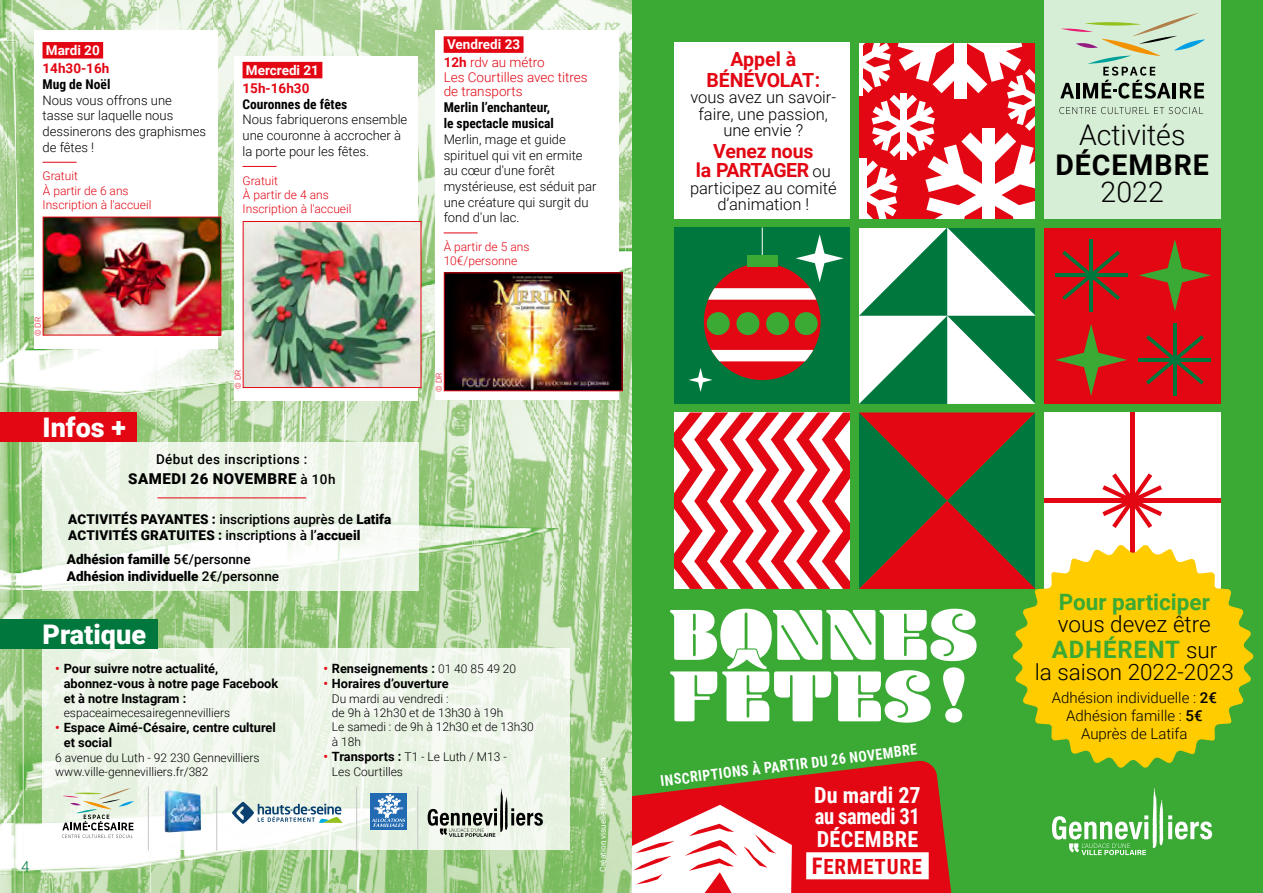
<style>
.page{position:relative;width:1263px;height:893px;background:#fff}
.page>*{position:absolute;margin:0;border:0;box-sizing:border-box;transform-origin:0 0}
.t1{font:900 75px/61.5px "Blenny";color:#fff;scale:.94 1}
.t2{font:300 28.5px "Roboto";color:#000}
.t3{font:700 28.5px "Roboto";letter-spacing:.035em;color:#000}
.t4{font:900 27px "Roboto";color:#fff}
.t5{font:700 24px "Roboto";letter-spacing:.035em;color:#3aaa35}
.t6{font:300 22.5px "Roboto";color:#000}
.t7{font:700 22.5px "Roboto";color:#3aaa35}
.t8{font:700 22.2px/21px "Roboto Condensed";letter-spacing:-.02em;color:#fff}
.t9{font:700 22.2px "Roboto Condensed";color:#fff}
.t10{font:700 20.85px "Roboto Condensed";letter-spacing:.035em;color:#e30613}
.t11{font:700 19.5px/21px "Roboto";letter-spacing:-.01em;color:#e30613;text-align:center}
.t12{font:300 16.5px/16.5px "Roboto";color:#000;text-align:center}
.t13{font:300 15px/18px "Roboto";color:#000;text-align:center}
.t14{font:700 15px "Roboto Condensed";color:#fff;scale:.93 1}
.t15{font:900 15px "Roboto";letter-spacing:.035em;color:#000}
.t16{font:300 15px "Roboto";color:#00773d}
.t17{font:900 13.5px/16.5px "Roboto";color:#000}
.t18{font:700 13.5px/16.2px "Roboto Condensed";color:#000}
.t19{font:700 13.5px/18px "Roboto";color:#fff}
.t20{font:300 13.5px/14.4px "Roboto";color:#e30613}
.t21{font:500 13.5px "Roboto";letter-spacing:.03em;color:#000}
.t22{font:700 13.5px "Roboto";color:#e30613}
.t23{font:300 13.05px/15.6px "Roboto";color:#000}
.t24{font:700 12.75px/15px "Roboto";color:#000}
.t25{font:300 12px/14.4px "Roboto";color:#000}
.t26{font:300 12px/14.4px "Roboto";color:#e30613}
.t27{font:8.25px "Roboto";color:#fff}
.t28{font:300 8.25px "Roboto";color:#e30613}
.s1{font-weight:500;font-size:13.5px}
.s2{font-weight:500}
.s3{color:#e30613}
.s4{font-weight:300;color:#e30613}
.s5{font-weight:300;font-size:12px}
.s6{font-weight:700;font-size:12.75px;color:#e30613}
.s7{font-weight:700;font-size:12.75px}
.s8{font-weight:300;font-size:16.5px;color:#000}
.s9{color:#3aaa35}
.s10{font-size:22.8px}
.s11{font-weight:300;font-size:22.5px;color:#000}
</style>
<div class="page">
<div style="left:631px;top:0;width:632px;height:893px;background:#3aaa35"></div>
<div style="left:1044px;top:0;width:176px;height:219px;background:#d7eed6"></div>
<svg style="left:631px;top:760px;width:321px;height:133px;fill:#e30613"></svg>
<svg style="left:631px;top:805px;width:161px;height:88px;background:#f5b1b5"></svg>
<svg style="left:1052px;top:788px;width:160px;height:67px"></svg>
<div style="left:1044px;top:412px;width:176px;height:177px;background:#fff"></div>
<div style="left:1044px;top:227px;width:176px;height:177px;background:#e30613"></div>
<hr style="left:1130px;top:412px;width:4px;height:177px;background:#e30613">
<div style="left:674px;top:227px;width:176px;height:177px;background:#00773d"></div>
<div style="left:674px;top:43px;width:176px;height:176px;background:#fff"></div>
<hr style="left:1044px;top:499px;width:176px;height:4px;background:#e30613">
<svg style="left:1102px;top:473px;width:60px;height:55px"></svg>
<svg style="left:674px;top:412px;width:361px;height:177px;background:#b16258"></svg>
<div style="left:806px;top:852px;width:123px;height:27px;background:#fff"></div>
<svg style="left:688px;top:13px;width:523px;height:391px"></svg>
<img style="left:0;top:0;width:631px;height:893px">
<svg style="left:43px;top:648px;width:527px;height:202px;fill:#ecf5e7"></svg>
<div style="left:0;top:619px;width:157px;height:29px;background:#00773d"></div>
<hr style="left:148px;top:787px;width:1px;height:63px;background:#c6c6c6">
<hr style="left:216px;top:787px;width:1px;height:63px;background:#c6c6c6">
<hr style="left:356px;top:787px;width:1px;height:63px;background:#c6c6c6">
<hr style="left:418px;top:787px;width:1px;height:63px;background:#c6c6c6">
<img style="left:164px;top:789px;width:37px;height:43px">
<div style="left:370px;top:793px;width:37px;height:37px;background:#226bb3"></div>
<svg style="left:372px;top:794px;width:33px;height:33px"></svg>
<svg style="left:62px;top:788px;width:72px;height:50px"></svg>
<svg style="left:428px;top:788px;width:115px;height:49px"></svg>
<svg style="left:232px;top:802px;width:111px;height:22px"></svg>
<svg style="left:43px;top:442px;width:376px;height:149px;fill:#edf5e8"></svg>
<div style="left:0;top:412px;width:136px;height:30px;background:#e30613"></div>
<hr style="left:157px;top:497px;width:149px;height:1px;background:#e30613">
<div style="left:34px;top:30px;width:184px;height:319px;background:#fff"></div>
<div style="left:43px;top:42px;width:60px;height:17px;background:#e30613"></div>
<hr style="left:43px;top:162px;width:34px;height:1px;background:#e30613">
<img style="left:45px;top:219px;width:174px;height:114px">
<div style="left:43px;top:217px;width:178px;height:118px;border:1px solid #e30613"></div>
<div style="left:234px;top:56px;width:184px;height:344px;background:#fff"></div>
<div style="left:243px;top:62px;width:79px;height:16px;background:#e30613"></div>
<hr style="left:243px;top:166px;width:34px;height:1px;background:#e30613">
<img style="left:245px;top:223px;width:174px;height:163px">
<div style="left:243px;top:221px;width:178px;height:167px;border:1px solid #e30613"></div>
<div style="left:435px;top:30px;width:184px;height:370px;background:#fff"></div>
<div style="left:444px;top:36px;width:79px;height:17px;background:#e30613"></div>
<hr style="left:444px;top:233px;width:34px;height:1px;background:#e30613">
<img style="left:446px;top:274px;width:174px;height:115px">
<svg style="left:1012px;top:544px;width:242px;height:224px;fill:#fc0"></svg>
<p class="t19" style="left:46px;top:40px;width:55px">Mardi 20</p>
<p class="t22" style="left:43px;top:59px;width:68px">14h30-16h</p>
<p class="t18" style="left:43px;top:76px;width:69px">Mug de Noël</p>
<p class="t23" style="left:43px;top:92px;width:165px">Nous vous offrons une tasse sur laquelle nous dessinerons des graphismes de fêtes !</p>
<p class="t26" style="left:43px;top:169px;width:110px">Gratuit<br>À partir de 6 ans<br>Inscription à l'accueil</p>
<p class="t19" style="left:246px;top:60px;width:75px">Mercredi 21</p>
<p class="t22" style="left:243px;top:78px;width:68px">15h-16h30</p>
<p class="t18" style="left:243px;top:95px;width:106px">Couronnes de fêtes</p>
<p class="t23" style="left:243px;top:112px;width:166px">Nous fabriquerons ensemble une couronne à accrocher à la porte pour les fêtes.</p>
<p class="t26" style="left:243px;top:173px;width:110px">Gratuit<br>À partir de 4 ans<br>Inscription à l'accueil</p>
<p class="t28" style="left:32px;top:336px;width:21px;rotate:-90deg">© DR</p>
<h3 class="t4" style="left:43px;top:409px;width:85px">Infos +</h3>
<p class="t28" style="left:232px;top:389px;width:21px;rotate:-90deg">© DR</p>
<p class="t21" style="left:156px;top:450px;width:153px">Début des inscriptions :</p>
<p class="t15" style="left:128px;top:468px;width:209px">SAMEDI 26 NOVEMBRE <span class="s1">à 10h</span></p>
<p class="t17" style="left:68px;top:510px;width:324px">ACTIVITÉS PAYANTES : <span class="s2">inscriptions auprès de</span> Latifa<br>ACTIVITÉS GRATUITES : <span class="s2">inscriptions à l’</span>accueil</p>
<p class="t17" style="left:67px;top:551px;width:214px">Adhésion famille <span class="s2">5€/personne<br></span>Adhésion individuelle <span class="s2">2€/personne</span></p>
<h3 class="t4" style="left:43px;top:615px;width:105px">Pratique</h3>
<p class="t19" style="left:444px;top:35px;width:103px">Vendredi 23<br><span class="s3">12h</span> <span class="s4">rdv au métro</span></p>
<p class="t20" style="left:444px;top:69px;width:146px">Les Courtilles avec titres de transports</p>
<p class="t18" style="left:444px;top:99px;width:112px">Merlin l’enchanteur, le spectacle musical</p>
<p class="t23" style="left:444px;top:131px;width:154px">Merlin, mage et guide spirituel qui vit en ermite au cœur d'une forêt mystérieuse, est séduit par une créature qui surgit du fond d'un lac.</p>
<p class="t26" style="left:444px;top:239px;width:87px">À partir de 5 ans<br>10€/personne</p>
<p class="t28" style="left:433px;top:392px;width:21px;rotate:-90deg">© DR</p>
<p class="t16" style="left:21px;top:856px;width:10px">4</p>
<p class="t24" style="left:64px;top:660px;width:216px;text-indent:-9px"><span class="s3">•</span> Pour suivre notre actualité, abonnez-vous à notre page Facebook et à notre Instagram :</p>
<p class="t25" style="left:64px;top:705px;width:168px">espaceaimecesairegennevilliers</p>
<p class="t24" style="left:64px;top:720px;width:214px;text-indent:-9px"><span class="s3">•</span> Espace Aimé-Césaire, centre culturel et social</p>
<p class="t25" style="left:55px;top:750px;width:206px">6 avenue du Luth - 92 230 Gennevilliers www.ville-gennevilliers.fr/382</p>
<p class="t27" style="left:597px;top:872px;width:115px;rotate:-90deg">Création visuelle Hervé Di Rosa</p>
<p class="t24" style="left:323px;top:660px;width:194px"><span class="s3">•</span> Renseignements : <span class="s5">01 40 85 49 20</span></p>
<p class="t24" style="left:323px;top:676px;width:127px"><span class="s3">•</span> Horaires d’ouverture</p>
<p class="t25" style="left:332px;top:691px;width:203px">Du mardi au vendredi :<br>de 9h à 12h30 et de 13h30 à 19h<br>Le samedi : de 9h à 12h30 et de 13h30 à 18h</p>
<p class="t25" style="left:332px;top:749px;width:176px;text-indent:-9px"><span class="s6">•</span> <span class="s7">Transports :</span> T1 - Le Luth / M13 -<br>Les Courtilles</p>
<h3 class="t11" style="left:706px;top:48px;width:115px">Appel à<br>BÉNÉVOLAT :</h3>
<p class="t12" style="left:690px;top:89px;width:147px">vous avez un savoir&shy;faire, une passion, une envie ?</p>
<h3 class="t11" style="left:696px;top:140px;width:136px;line-height:19.5px">Venez nous<br>la PARTAGER <span class="s8">ou</span></h3>
<p class="t12" style="left:690px;top:179px;width:148px">participez au comité d’animation !</p>
<h1 class="t1" style="left:670px;top:603px;width:329px">BONNES<br>F<span class="s9">Ê</span>TES!</h1>
<p class="t14" style="left:659px;top:770px;width:279px;rotate:-7deg">INSCRIPTIONS À PARTIR DU 26 NOVEMBRE</p>
<h3 class="t8" style="left:814px;top:784px;width:108px">Du mardi 27 au samedi 31</h3>
<h3 class="t9" style="left:817px;top:824px;width:103px">DÉCEMBRE</h3>
<h3 class="t10" style="left:812px;top:852px;width:112px"><span class="s10">F</span>ERMETURE</h3>
<h2 class="t2" style="left:1079px;top:114px;width:108px">Activités</h2>
<h2 class="t3" style="left:1055px;top:144px;width:155px">DÉCEMBRE</h2>
<h2 class="t2" style="left:1101px;top:171px;width:65px">2022</h2>
<h3 class="t7" style="left:1059px;top:586px;width:153px">Pour participer</h3>
<h3 class="t6" style="left:1058px;top:608px;width:155px">vous devez être</h3>
<h3 class="t5" style="left:1052px;top:632px;width:167px">ADHÉRENT <span class="s11">sur</span></h3>
<h3 class="t6" style="left:1035px;top:656px;width:201px">la saison 2022-2023</h3>
<p class="t13" style="left:1052px;top:688px;width:167px">Adhésion individuelle : <span class="s2">2€<br></span>Adhésion famille : <span class="s2">5€<br></span>Auprès de Latifa</p>
</div>
